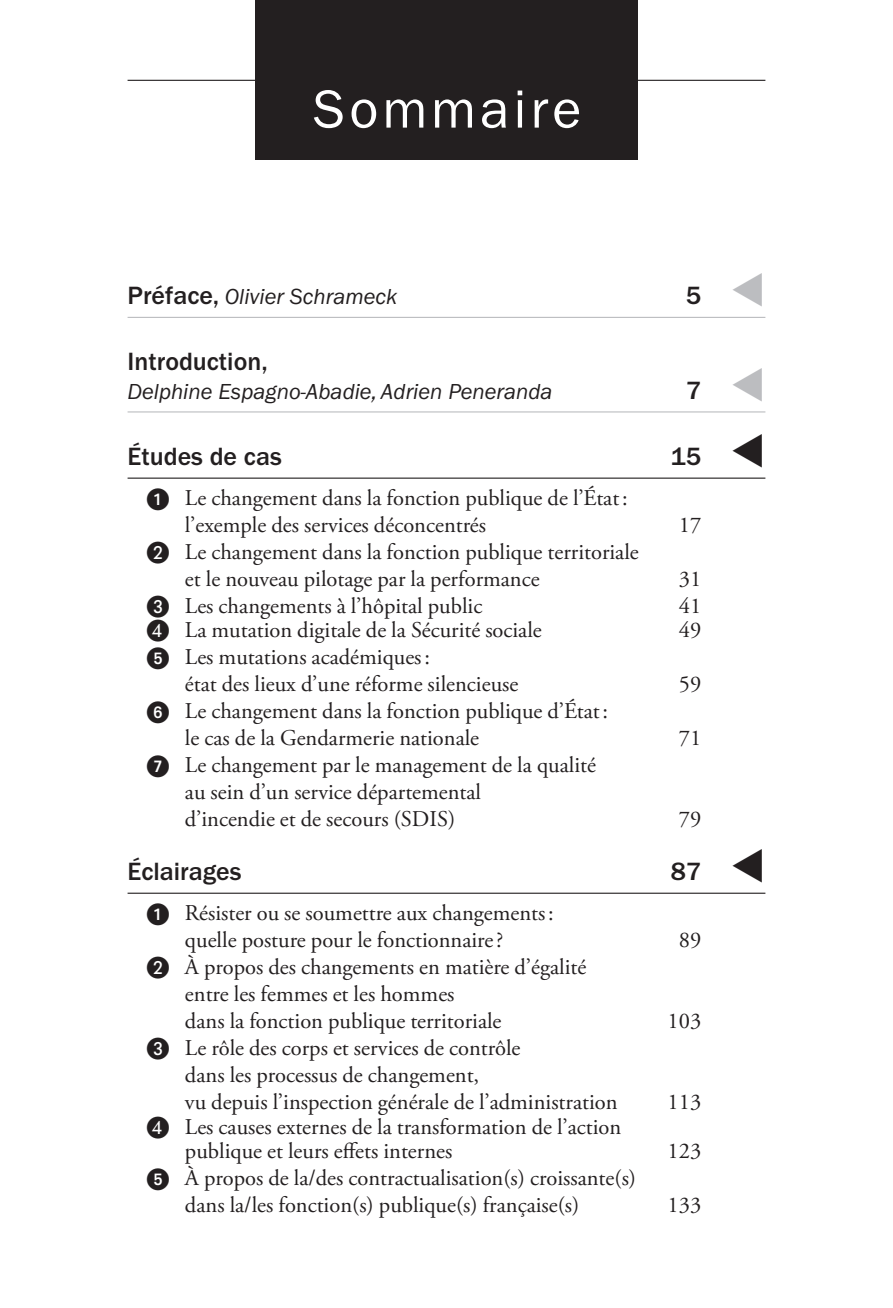
<style>
.page{position:relative;width:893px;height:1308px;background:#fff}
.page>*{position:absolute;margin:0;border:0;box-sizing:border-box;transform-origin:0 0}
.Titre_Sommaire{font:54px "ITC Franklin Gothic Std";letter-spacing:.08em;color:#fff}
.Sommaire_titre{font:500 25.88px "ITC Franklin Gothic Std";color:#231f20}
.Sommaire_text{font:22.5px/27px "Adobe Garamond Pro";color:#231f20}
.Sommaire_titre-2{font:italic 22.5px "ITC Franklin Gothic Std";color:#231f20}
.s1{font-weight:500;font-style:normal;font-size:25.88px}
.s2{color:#bcbdc0}
</style>
<div class="page">
<hr style="left:128px;top:80px;width:637px;height:1px;background:#231f20">
<div style="left:255px;top:0;width:383px;height:159px;background:#231f20"></div>
<hr style="left:128px;top:317px;width:637px;height:1px;background:#bcbdc0">
<hr style="left:128px;top:411px;width:637px;height:1px;background:#bcbdc0">
<hr style="left:128px;top:477px;width:637px;height:2px;background:#231f20">
<hr style="left:128px;top:892px;width:637px;height:1px;background:#231f20">
<p class="Titre_Sommaire" style="left:311px;top:78px;width:272px">Sommaire</p>
<p class="Sommaire_titre-2" style="left:128px;top:284px;width:271px"><span class="s1">Préface,</span> Olivier Schrameck</p>
<p class="Sommaire_titre" style="left:128px;top:347px;width:142px">Introduction,</p>
<p class="Sommaire_titre-2" style="left:128px;top:379px;width:426px">Delphine Espagno-Abadie, Adrien Peneranda</p>
<p class="Sommaire_titre" style="left:686px;top:281px;width:81px">5 <span class="s2">▼</span></p>
<p class="Sommaire_titre" style="left:686px;top:375px;width:81px">7 <span class="s2">▼</span></p>
<p class="Sommaire_titre" style="left:128px;top:442px;width:156px">Études de cas</p>
<p class="Sommaire_titre" style="left:671px;top:442px;width:96px">15 ▼</p>
<p class="Sommaire_text" style="left:185px;top:485px;width:444px;text-indent:-38px">➊ Le changement dans la fonction publique de l’État: l’exemple des services déconcentrés</p>
<p class="Sommaire_text" style="left:679px;top:512px;width:24px">17</p>
<p class="Sommaire_text" style="left:185px;top:539px;width:455px;text-indent:-38px">❷ Le changement dans la fonction publique territoriale et le nouveau pilotage par la performance</p>
<p class="Sommaire_text" style="left:679px;top:566px;width:24px">31</p>
<p class="Sommaire_text" style="left:147px;top:593px;width:337px">❸ Les changements à l’hôpital public</p>
<p class="Sommaire_text" style="left:679px;top:593px;width:24px">41</p>
<p class="Sommaire_text" style="left:147px;top:617px;width:397px">❹ La mutation digitale de la Sécurité sociale</p>
<p class="Sommaire_text" style="left:679px;top:617px;width:24px">49</p>
<p class="Sommaire_text" style="left:185px;top:644px;width:335px;text-indent:-38px">➎ Les mutations académiques:<br>état des lieux d’une réforme silencieuse</p>
<p class="Sommaire_text" style="left:679px;top:671px;width:24px">59</p>
<p class="Sommaire_text" style="left:185px;top:698px;width:425px;text-indent:-38px">➏ Le changement dans la fonction publique d’État: le cas de la Gendarmerie nationale</p>
<p class="Sommaire_text" style="left:185px;top:752px;width:412px;text-indent:-38px">➐ Le changement par le management de la qualité au sein d’un service départemental<br>d’incendie et de secours (SDIS)</p>
<p class="Sommaire_text" style="left:679px;top:725px;width:24px">71</p>
<p class="Sommaire_text" style="left:679px;top:806px;width:24px">79</p>
<p class="Sommaire_titre" style="left:128px;top:856px;width:115px">Éclairages</p>
<p class="Sommaire_titre" style="left:671px;top:856px;width:96px">87 ▼</p>
<p class="Sommaire_text" style="left:147px;top:899px;width:409px;text-align:center">➊ Résister ou se soumettre aux changements: quelle posture pour le fonctionnaire?</p>
<p class="Sommaire_text" style="left:679px;top:926px;width:24px">89</p>
<p class="Sommaire_text" style="left:185px;top:953px;width:403px;text-indent:-38px">❷ À propos des changements en matière d’égalité entre les femmes et les hommes<br>dans la fonction publique territoriale</p>
<p class="Sommaire_text" style="left:668px;top:1007px;width:35px">103</p>
<p class="Sommaire_text" style="left:185px;top:1034px;width:434px;text-indent:-38px">❸ Le rôle des corps et services de contrôle<br>dans les processus de changement,<br>vu depuis l’inspection générale de l’administration</p>
<p class="Sommaire_text" style="left:185px;top:1114px;width:438px;line-height:24.8px;text-indent:-38px">❹ Les causes externes de la transformation de l’action publique et leurs effets internes</p>
<p class="Sommaire_text" style="left:185px;top:1165px;width:453px;text-indent:-38px">➎ À propos de la/des contractualisation(s) croissante(s) dans la/les fonction(s) publique(s) française(s)</p>
<p class="Sommaire_text" style="left:668px;top:1088px;width:35px">113</p>
<p class="Sommaire_text" style="left:668px;top:1138px;width:35px">123</p>
<p class="Sommaire_text" style="left:668px;top:1192px;width:35px">133</p>
</div>
